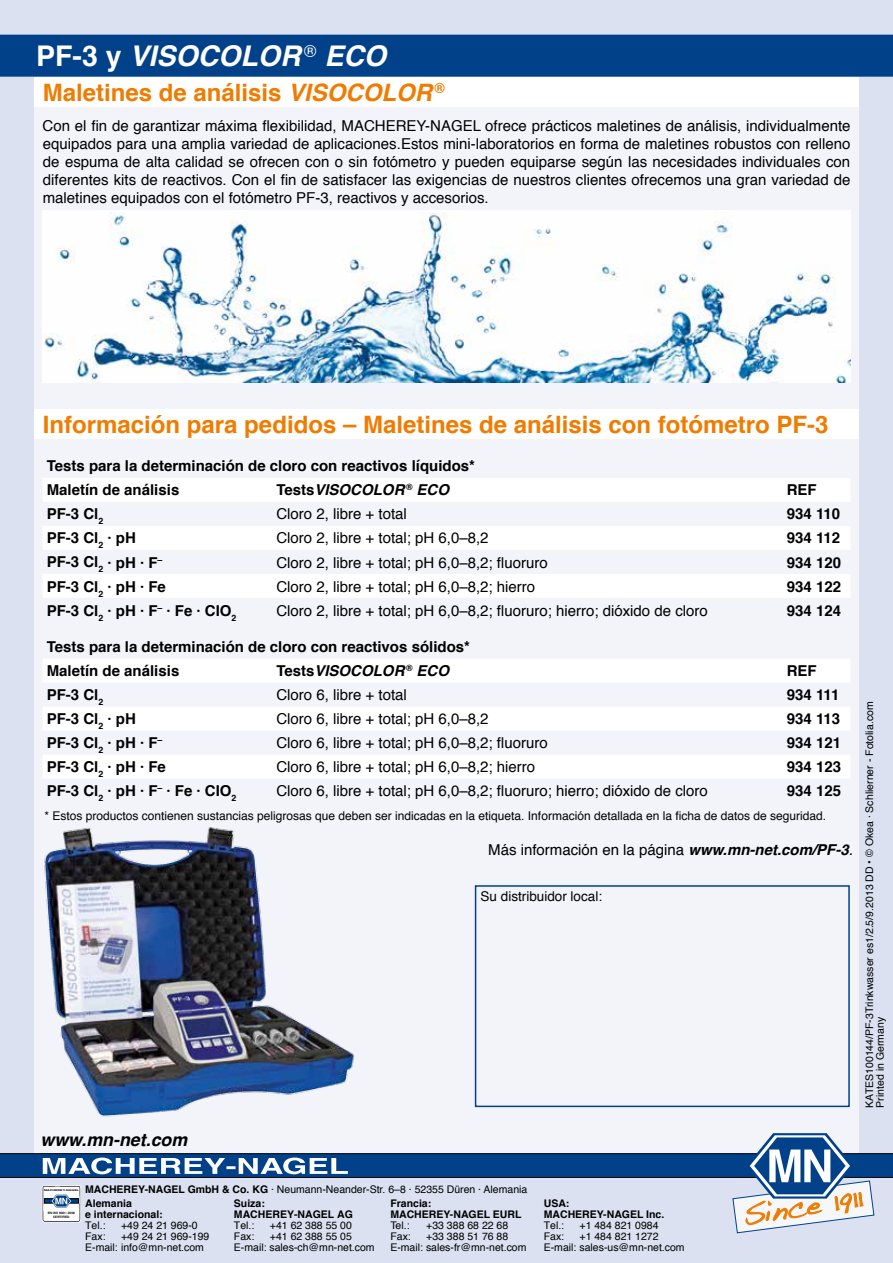
<style>
.page{position:relative;width:893px;height:1263px;background:#dbe1f1}
.page>*{position:absolute;margin:0;border:0;box-sizing:border-box;transform-origin:0 0}
.t1{font:italic 700 28.5px "Helvetica";color:#fff}
.t2{font:700 24px "Helvetica";color:#ef7c00}
.t3{font:italic 700 17.85px "Helvetica";color:#000}
.t4{font:15px/18px "Helvetica";color:#000;text-align:justify}
.t5{font:700 15px/24px "Helvetica";color:#000}
.t6{font:italic 700 15px "Helvetica";color:#000}
.t7{font:13.5px "Helvetica";color:#000}
.t8{font:12px "Helvetica";color:#000}
.t9{font:10.5px/11.1px "Helvetica";color:#000}
.t10{font:700 10.5px/11.1px "Helvetica";color:#000}
.t11{font:700 3.15px/3.8px "Helvetica";color:#000;text-align:center}
.t12{font:700 2.55px "Helvetica";color:#000;scale:1.47 1}
.s1{font-style:normal}
.s2{font-style:italic}
.s3{font-weight:700;font-style:italic}
.s4{font-weight:700}
</style>
<div class="page">
<div style="left:34px;top:1092px;width:825px;height:77px;background:#f2f4fa"></div>
<div style="left:0;top:35px;width:893px;height:42px;background:#004189"></div>
<svg style="left:0;top:1133px;width:893px;height:100px"></svg>
<div style="left:34px;top:77px;width:825px;height:1042px;background:#f2f4fa"></div>
<div style="left:34px;top:77px;width:825px;height:30px;background:#fff"></div>
<div style="left:34px;top:409px;width:825px;height:30px;background:#fff"></div>
<img style="left:43px;top:211px;width:807px;height:171px">
<div style="left:43px;top:478px;width:807px;height:24px;background:#fff"></div>
<svg style="left:43px;top:526px;width:807px;height:72px;fill:#fff"></svg>
<div style="left:43px;top:659px;width:807px;height:23px;background:#fff"></div>
<svg style="left:43px;top:707px;width:807px;height:71px;fill:#fff"></svg>
<div style="left:475px;top:885px;width:375px;height:222px;border:2px solid #004189"></div>
<img style="left:38px;top:827px;width:317px;height:314px">
<h1 class="t1" style="left:36px;top:33px;width:351px"><span class="s1">PF-3 y</span> VISOCOLOR <sup>®</sup> ECO</h1>
<h2 class="t2" style="left:43px;top:73px;width:404px">Maletines de análisis <span class="s2">VISOCOLOR</span> <sup>®</sup></h2>
<p class="t4" style="left:42px;top:118px;width:809px">Con el fin de garantizar máxima flexibilidad, MACHEREY-NAGEL ofrece prácticos maletines de análisis, individualmente equipados para una amplia variedad de aplicaciones.Estos mini-laboratorios en forma de maletines robustos con relleno de espuma de alta calidad se ofrecen con o sin fotómetro y pueden equiparse según las necesidades individuales con diferentes kits de reactivos. Con el fin de satisfacer las exigencias de nuestros clientes ofrecemos una gran variedad de maletines equipados con el fotómetro PF-3, reactivos y accesorios.</p>
<h2 class="t2" style="left:43px;top:405px;width:787px">Información para pedidos – Maletines de análisis con fotómetro PF-3</h2>
<p class="t5" style="left:47px;top:454px;width:430px">Tests para la determinación de cloro con reactivos líquidos*<br>Maletín de análisis</p>
<p class="t6" style="left:276px;top:478px;width:174px"><span class="s1">Tests</span>VISOCOLOR <sup>®</sup> ECO</p>
<p class="t5" style="left:787px;top:478px;width:32px">REF</p>
<p class="t5" style="left:47px;top:502px;width:58px">PF-3 Cl<sub>2</sub></p>
<p class="t4" style="left:276px;top:506px;width:132px">Cloro 2, libre + total</p>
<p class="t5" style="left:787px;top:502px;width:55px">934 110</p>
<p class="t5" style="left:47px;top:526px;width:91px">PF-3 Cl<sub>2</sub> · pH</p>
<p class="t4" style="left:276px;top:530px;width:214px">Cloro 2, libre + total; pH 6,0–8,2</p>
<p class="t5" style="left:787px;top:526px;width:55px">934 112</p>
<p class="t5" style="left:47px;top:550px;width:117px">PF-3 Cl<sub>2</sub> · pH · F<sup>–</sup></p>
<p class="t4" style="left:276px;top:554px;width:273px">Cloro 2, libre + total; pH 6,0–8,2; fluoruro</p>
<p class="t5" style="left:787px;top:550px;width:56px">934 120</p>
<p class="t5" style="left:47px;top:574px;width:121px">PF-3 Cl<sub>2</sub> · pH · Fe</p>
<p class="t4" style="left:276px;top:578px;width:260px">Cloro 2, libre + total; pH 6,0–8,2; hierro</p>
<p class="t5" style="left:787px;top:574px;width:56px">934 122</p>
<p class="t5" style="left:47px;top:598px;width:191px">PF-3 Cl<sub>2</sub> · pH · F<sup>–</sup> · Fe · CIO<sub>2</sub></p>
<p class="t4" style="left:276px;top:602px;width:433px">Cloro 2, libre + total; pH 6,0–8,2; fluoruro; hierro; dióxido de cloro</p>
<p class="t5" style="left:787px;top:598px;width:56px">934 124</p>
<p class="t5" style="left:47px;top:635px;width:425px">Tests para la determinación de cloro con reactivos sólidos*<br>Maletín de análisis</p>
<p class="t6" style="left:276px;top:659px;width:174px"><span class="s1">Tests</span>VISOCOLOR <sup>®</sup> ECO</p>
<p class="t5" style="left:787px;top:659px;width:32px">REF</p>
<p class="t5" style="left:47px;top:683px;width:58px">PF-3 Cl<sub>2</sub></p>
<p class="t4" style="left:276px;top:686px;width:132px">Cloro 6, libre + total</p>
<p class="t5" style="left:787px;top:683px;width:54px">934 111</p>
<p class="t5" style="left:47px;top:707px;width:91px">PF-3 Cl<sub>2</sub> · pH</p>
<p class="t4" style="left:276px;top:710px;width:214px">Cloro 6, libre + total; pH 6,0–8,2</p>
<p class="t5" style="left:787px;top:707px;width:55px">934 113</p>
<p class="t5" style="left:47px;top:731px;width:117px">PF-3 Cl<sub>2</sub> · pH · F<sup>–</sup></p>
<p class="t4" style="left:276px;top:734px;width:273px">Cloro 6, libre + total; pH 6,0–8,2; fluoruro</p>
<p class="t5" style="left:787px;top:731px;width:56px">934 121</p>
<p class="t5" style="left:47px;top:755px;width:121px">PF-3 Cl<sub>2</sub> · pH · Fe</p>
<p class="t4" style="left:276px;top:758px;width:260px">Cloro 6, libre + total; pH 6,0–8,2; hierro</p>
<p class="t5" style="left:787px;top:755px;width:56px">934 123</p>
<p class="t5" style="left:47px;top:779px;width:191px">PF-3 Cl<sub>2</sub> · pH · F<sup>–</sup> · Fe · CIO<sub>2</sub></p>
<p class="t4" style="left:276px;top:782px;width:433px">Cloro 6, libre + total; pH 6,0–8,2; fluoruro; hierro; dióxido de cloro</p>
<p class="t5" style="left:787px;top:779px;width:56px">934 125</p>
<p class="t8" style="left:44px;top:807px;width:783px">* Estos productos contienen sustancias peligrosas que deben ser indicadas en la etiqueta. Información detallada en la ficha de datos de seguridad.</p>
<p class="t4" style="left:488px;top:841px;width:366px">Más información en la página <span class="s3">www.mn-net.com/PF-3</span><span class="s2">.</span></p>
<p class="t7" style="left:481px;top:886px;width:123px">Su distribuidor local:</p>
<p class="t3" style="left:41px;top:1125px;width:148px">www.mn-net.com</p>
<p class="t9" style="left:234px;top:1183px;width:295px;line-height:13.4px;text-indent:-149px"><span class="s4">MACHEREY-NAGEL GmbH &amp; Co. KG</span> · Neumann-Neander-Str. 6–8 · 52355 Düren · Alemania<br><span class="s4">Suiza:</span></p>
<p class="t10" style="left:234px;top:1209px;width:120px">MACHEREY-NAGEL AG</p>
<p class="t9" style="left:234px;top:1220px;width:22px">Tel.:</p>
<p class="t9" style="left:270px;top:1220px;width:84px">+41 62 388 55 00</p>
<p class="t9" style="left:234px;top:1231px;width:22px">Fax:</p>
<p class="t12" style="left:44px;top:1188px;width:25px">MACHEREY-NAGEL</p>
<p class="t11" style="left:48px;top:1211px;width:29px">EN ISO 9001: 2008<br>CERTIFIED</p>
<p class="t10" style="left:85px;top:1198px;width:79px">Alemania<br>e internacional:</p>
<p class="t9" style="left:85px;top:1220px;width:22px">Tel.:</p>
<p class="t9" style="left:121px;top:1220px;width:78px">+49 24 21 969-0</p>
<p class="t9" style="left:85px;top:1231px;width:22px">Fax:</p>
<p class="t10" style="left:390px;top:1198px;width:133px">Francia:<br>MACHEREY-NAGEL EURL</p>
<p class="t9" style="left:390px;top:1220px;width:21px">Tel.:</p>
<p class="t9" style="left:426px;top:1220px;width:84px">+33 388 68 22 68</p>
<p class="t9" style="left:390px;top:1231px;width:22px">Fax:</p>
<p class="t9" style="left:234px;top:1231px;width:142px;text-indent:36px">+41 62 388 55 05<br>E-mail: sales-ch@mn-net.com</p>
<p class="t9" style="left:85px;top:1231px;width:126px;text-indent:36px">+49 24 21 969-199<br>E-mail: info@mn-net.com</p>
<p class="t9" style="left:390px;top:1231px;width:138px;text-indent:36px">+33 388 51 76 88<br>E-mail: sales-fr@mn-net.com</p>
<p class="t10" style="left:544px;top:1197px;width:122px">USA:<br>MACHEREY-NAGEL Inc.</p>
<p class="t9" style="left:544px;top:1220px;width:22px">Tel.:</p>
<p class="t9" style="left:579px;top:1220px;width:81px">+1 484 821 0984</p>
<p class="t9" style="left:544px;top:1231px;width:22px">Fax:</p>
<p class="t9" style="left:544px;top:1231px;width:142px;text-indent:36px">+1 484 821 1272<br>E-mail: sales-us@mn-net.com</p>
<p class="t9" style="left:865px;top:1107px;width:407px;line-height:10.5px;rotate:-90deg">KATES100144/PF-3Trinkwasser es1/2.5/9.2013 DD • © Okea · Schlierner - Fotolia.com<br>Printed in Germany</p>
</div>
